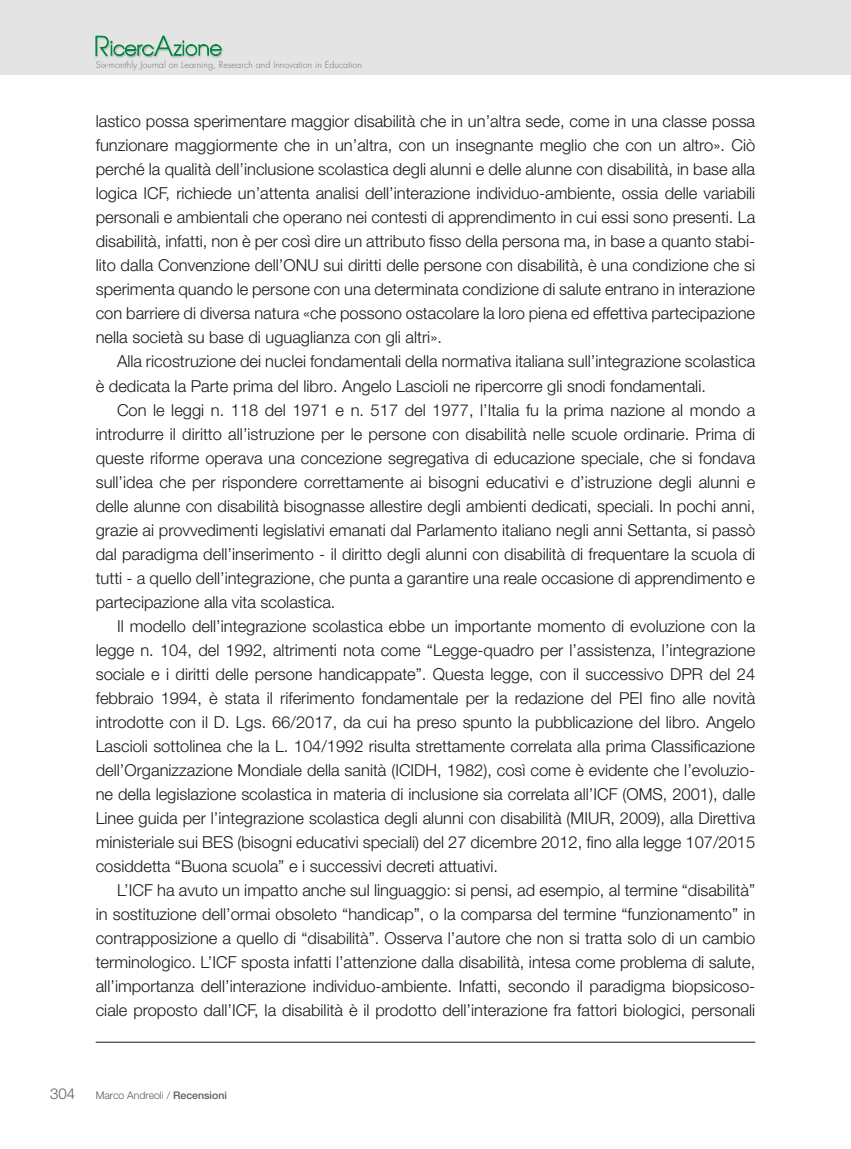
<style>
.page{position:relative;width:851px;height:1149px;background:#fff}
.page>*{position:absolute;margin:0;border:0;box-sizing:border-box;transform-origin:0 0}
.t1{font:300 16.5px/24px "Helvetica Neue LT";color:#1a181c;text-align:justify}
.t2{font:300 15px "Helvetica Neue CE";color:#595a5b}
.t3{font:300 10.5px "Helvetica Neue CE";color:#595a5b}
.t4{font:300 9px "Futura";letter-spacing:.01em;color:#707173}
.s1{font-weight:500}
</style>
<div class="page">
<hr style="left:96px;top:1041px;width:659px;height:1px;background:#1a181c">
<div style="left:829px;top:0;width:21px;height:74px;background:#e4e4e5"></div>
<div style="left:0;top:0;width:829px;height:74px;background:#e4e4e5"></div>
<div style="left:94px;top:35px;width:17px;height:24px;background:#1a181c;opacity:.3"></div>
<div style="left:109px;top:40px;width:47px;height:19px;background:#1a181c;opacity:.5"></div>
<div style="left:152px;top:35px;width:23px;height:24px;background:#1a181c;opacity:.3"></div>
<div style="left:171px;top:38px;width:52px;height:19px;background:#fff;opacity:.3"></div>
<div style="left:172px;top:39px;width:52px;height:20px;background:#1a181c;opacity:.3"></div>
<svg style="left:95px;top:36px;width:126px;height:20px"></svg>
<p class="t4" style="left:96px;top:60px;width:268px">Six-monthly Journal on Learning, Research and Innovation in Education</p>
<p class="t1" style="left:96px;top:109px;width:661px">lastico possa sperimentare maggior disabilità che in un’altra sede, come in una classe possa funzionare maggiormente che in un’altra, con un insegnante meglio che con un altro». Ciò perché la qualità dell’inclusione scolastica degli alunni e delle alunne con disabilità, in base alla logica ICF, richiede un’attenta analisi dell’interazione individuo-ambiente, ossia delle variabili personali e ambientali che operano nei contesti di apprendimento in cui essi sono presenti. La disabilità, infatti, non è per così dire un attributo fisso della persona ma, in base a quanto stabi&shy;lito dalla Convenzione dell’ONU sui diritti delle persone con disabilità, è una condizione che si sperimenta quando le persone con una determinata condizione di salute entrano in interazione con barriere di diversa natura «che possono ostacolare la loro piena ed effettiva partecipazione nella società su base di uguaglianza con gli altri».</p>
<p class="t1" style="left:96px;top:349px;width:661px;text-indent:21px">Alla ricostruzione dei nuclei fondamentali della normativa italiana sull’integrazione scolastica è dedicata la Parte prima del libro. Angelo Lascioli ne ripercorre gli snodi fondamentali.</p>
<p class="t1" style="left:96px;top:397px;width:661px;text-indent:21px">Con le leggi n. 118 del 1971 e n. 517 del 1977, l’Italia fu la prima nazione al mondo a introdurre il diritto all’istruzione per le persone con disabilità nelle scuole ordinarie. Prima di queste riforme operava una concezione segregativa di educazione speciale, che si fondava sull’idea che per rispondere correttamente ai bisogni educativi e d’istruzione degli alunni e delle alunne con disabilità bisognasse allestire degli ambienti dedicati, speciali. In pochi anni, grazie ai provvedimenti legislativi emanati dal Parlamento italiano negli anni Settanta, si passò dal paradigma dell’inserimento - il diritto degli alunni con disabilità di frequentare la scuola di tutti - a quello dell’integrazione, che punta a garantire una reale occasione di apprendimento e partecipazione alla vita scolastica.</p>
<p class="t1" style="left:96px;top:613px;width:661px;text-indent:21px">Il modello dell’integrazione scolastica ebbe un importante momento di evoluzione con la legge n. 104, del 1992, altrimenti nota come “Legge-quadro per l’assistenza, l’integrazione sociale e i diritti delle persone handicappate”. Questa legge, con il successivo DPR del 24 febbraio 1994, è stata il riferimento fondamentale per la redazione del PEI fino alle novità introdotte con il D. Lgs. 66/2017, da cui ha preso spunto la pubblicazione del libro. Angelo Lascioli sottolinea che la L. 104/1992 risulta strettamente correlata alla prima Classificazione dell’Organizzazione Mondiale della sanità (ICIDH, 1982), così come è evidente che l’evoluzio&shy;ne della legislazione scolastica in materia di inclusione sia correlata all’ICF (OMS, 2001), dalle Linee guida per l’integrazione scolastica degli alunni con disabilità (MIUR, 2009), alla Direttiva ministeriale sui BES (bisogni educativi speciali) del 27 dicembre 2012, fino alla legge 107/2015 cosiddetta “Buona scuola” e i successivi decreti attuativi.</p>
<p class="t1" style="left:96px;top:877px;width:661px;text-indent:21px">L’ICF ha avuto un impatto anche sul linguaggio: si pensi, ad esempio, al termine “disabilità” in sostituzione dell’ormai obsoleto “handicap”, o la comparsa del termine “funzionamento” in contrapposizione a quello di “disabilità”. Osserva l’autore che non si tratta solo di un cambio terminologico. L’ICF sposta infatti l’attenzione dalla disabilità, intesa come problema di salute, all’importanza dell’interazione individuo-ambiente. Infatti, secondo il paradigma biopsicoso&shy;ciale proposto dall’ICF, la disabilità è il prodotto dell’interazione fra fattori biologici, personali</p>
<p class="t2" style="left:50px;top:1084px;width:27px">304</p>
<p class="t3" style="left:96px;top:1088px;width:133px">Marco Andreoli / <span class="s1">Recensioni</span></p>
</div>
